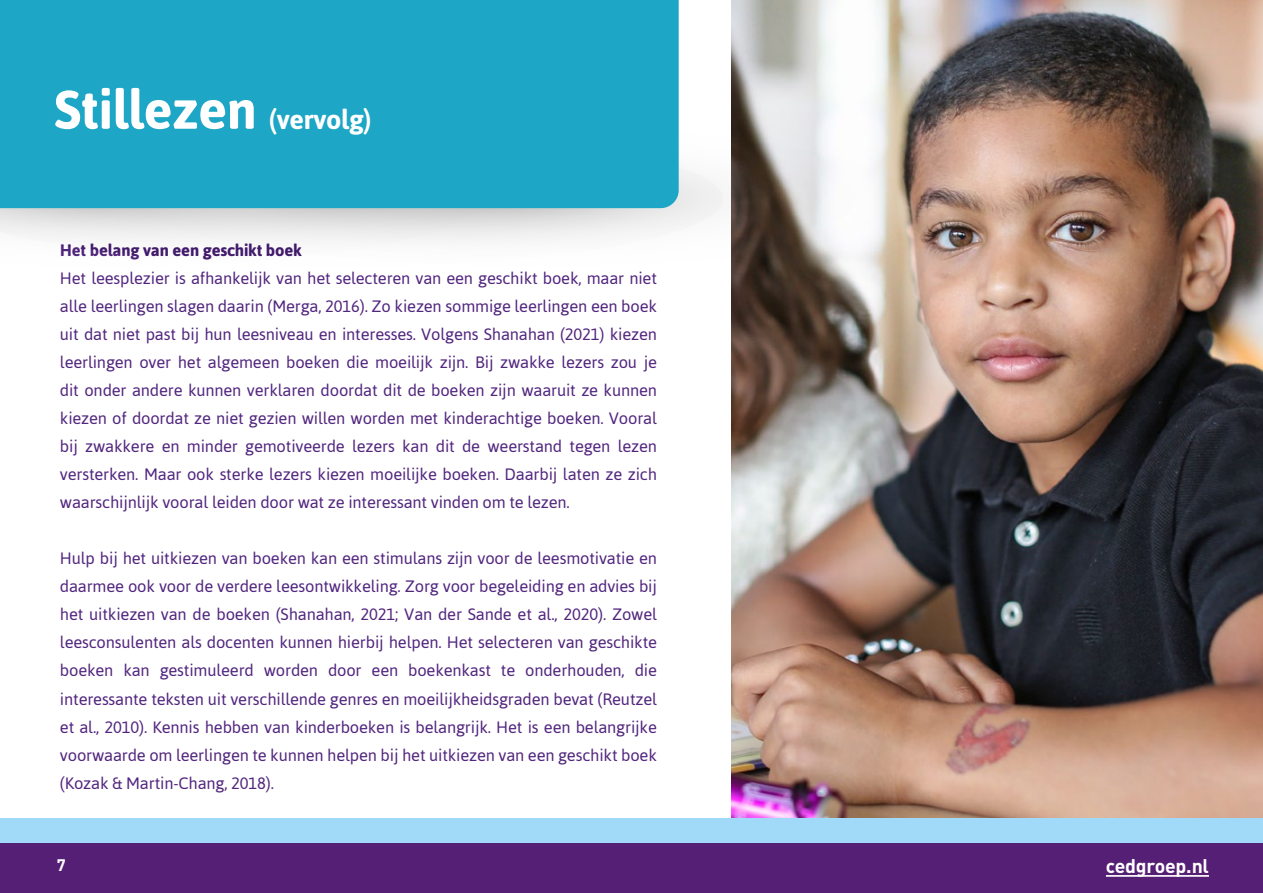
<style>
.page{position:relative;width:1263px;height:893px;background:#fff}
.page>*{position:absolute;margin:0;border:0;box-sizing:border-box;transform-origin:0 0}
.t1{font:700 54.15px "Asap";letter-spacing:-.01em;color:#fff}
.t2{font:700 19.5px "DIN";letter-spacing:-.01em;color:#fff}
.t3{font:16.5px/28px "Asap";letter-spacing:-.01em;color:#52267e;text-align:justify}
.t4{font:700 16.5px "Asap";letter-spacing:-.01em;color:#52267e}
.t5{font:700 16.5px "DIN";color:#fff}
.s1{font-size:27px}
</style>
<div class="page">
<img style="left:731px;top:0;width:532px;height:818px">
<div style="left:0;top:818px;width:1263px;height:68px;background:#a1daf8"></div>
<div style="left:0;top:844px;width:1263px;height:49px;background:#551f75"></div>
<img style="left:722px;top:125px;width:188px;height:141px">
<div style="left:0;top:0;width:679px;height:208px;background:#1da6c6"></div>
<hr style="left:1106px;top:875px;width:103px;height:2px;background:#fff">
<h1 class="t1" style="left:54px;top:78px;width:319px">Stillezen <span class="s1">(vervolg)</span></h1>
<p class="t4" style="left:60px;top:240px;width:243px">Het belang van een geschikt boek</p>
<p class="t3" style="left:60px;top:264px;width:599px">Het leesplezier is afhankelijk van het selecteren van een geschikt boek, maar niet alle leerlingen slagen daarin (Merga, 2016). Zo kiezen sommige leerlingen een boek uit dat niet past bij hun leesniveau en interesses. Volgens Shanahan (2021) kiezen leerlingen over het algemeen boeken die moeilijk zijn. Bij zwakke lezers zou je dit onder andere kunnen verklaren doordat dit de boeken zijn waaruit ze kunnen kiezen of doordat ze niet gezien willen worden met kinderachtige boeken. Vooral bij zwakkere en minder gemotiveerde lezers kan dit de weerstand tegen lezen versterken. Maar ook sterke lezers kiezen moeilijke boeken. Daarbij laten ze zich waarschijnlijk vooral leiden door wat ze interessant vinden om te lezen.</p>
<p class="t3" style="left:60px;top:544px;width:599px">Hulp bij het uitkiezen van boeken kan een stimulans zijn voor de leesmotivatie en daarmee ook voor de verdere leesontwikkeling. Zorg voor begeleiding en advies bij het uitkiezen van de boeken (Shanahan, 2021; Van der Sande et al., 2020). Zowel leesconsulenten als docenten kunnen hierbij helpen. Het selecteren van geschikte boeken kan gestimuleerd worden door een boekenkast te onderhouden, die interessante teksten uit verschillende genres en moeilijkheidsgraden bevat (Reutzel et al., 2010). Kennis hebben van kinderboeken is belangrijk. Het is een belangrijke voorwaarde om leerlingen te kunnen helpen bij het uitkiezen van een geschikt boek (Kozak &amp; Martin-Chang, 2018).</p>
<p class="t5" style="left:57px;top:854px;width:10px">7</p>
<p class="t2" style="left:1106px;top:853px;width:105px">cedgroep.nl</p>
</div>
